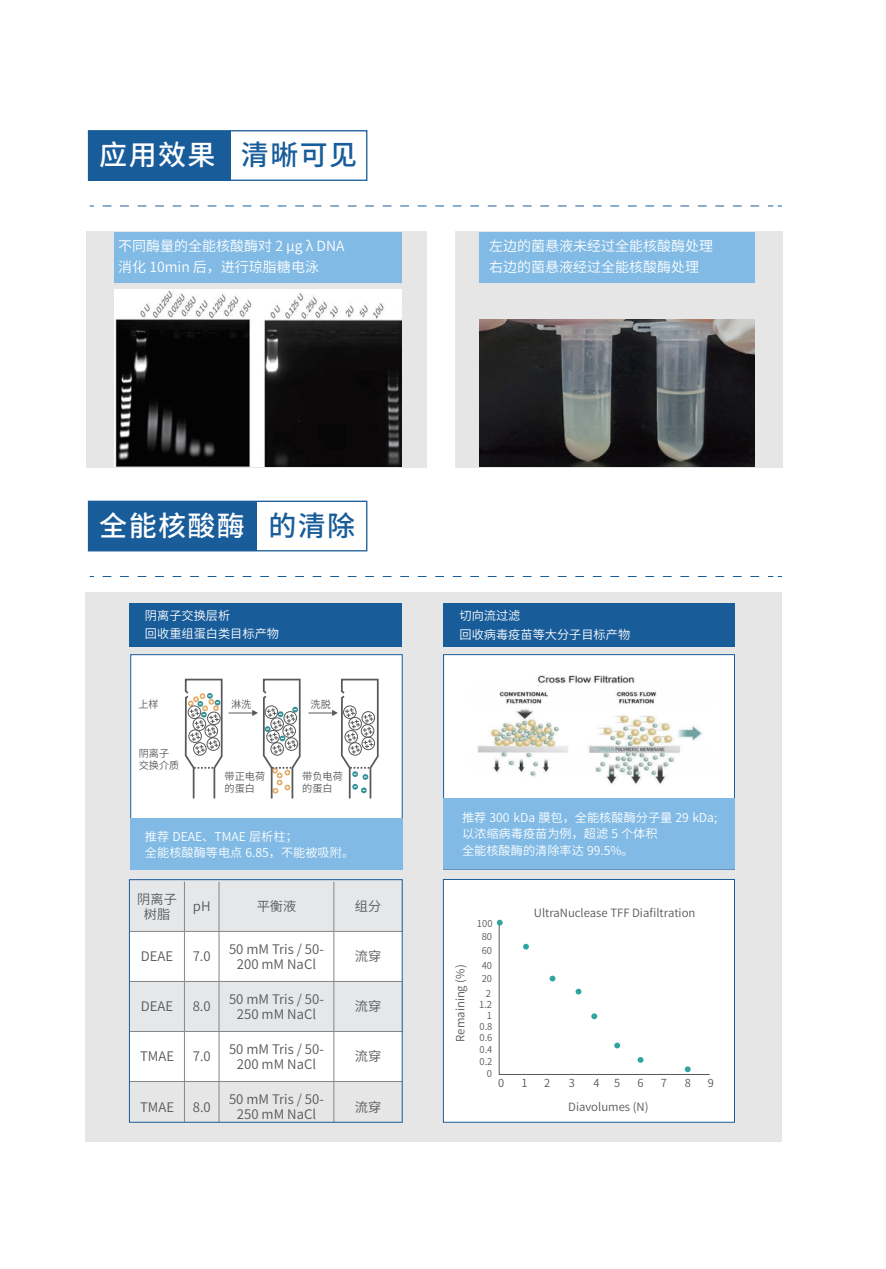
<style>
.page{position:relative;width:886px;height:1269px;background:#fff}
.page>*{position:absolute;margin:0;border:0;box-sizing:border-box;transform-origin:0 0}
.t1{font:500 28px "Source Han Sans CN";letter-spacing:.05em;color:#fff}
.t2{font:14px/21px "Source Han Sans CN";color:#fff}
.t3{font:13.12px/15.8px "Source Han Sans CN";color:#57585a;text-align:center}
.t4{font:12.25px/16.3px "Source Han Sans CN";color:#fff}
.t5{font:11.38px "Source Han Sans CN";color:#57585a}
.t6{font:11.03px "Source Han Sans CN";color:#57585a}
.t7{font:10.15px/12.2px "Source Han Sans CN";color:#57585a}
.t8{font:9.45px "Source Han Sans CN";color:#57585a}
.s1{color:#185c9a}
</style>
<div class="page">
<div style="left:85px;top:592px;width:697px;height:549px;background:#e6e6e6"></div>
<div style="left:86px;top:231px;width:340px;height:237px;background:#e6e6e6"></div>
<div style="left:455px;top:231px;width:328px;height:237px;background:#e6e6e6"></div>
<div style="left:114px;top:232px;width:288px;height:51px;background:#80bae5"></div>
<div style="left:479px;top:232px;width:275px;height:51px;background:#80bae5"></div>
<img style="left:114px;top:289px;width:288px;height:177px">
<img style="left:479px;top:319px;width:275px;height:147px">
<div style="left:88px;top:131px;width:143px;height:49px;background:#185c9a"></div>
<div style="left:88px;top:130px;width:279px;height:51px;border:1px solid #185c9a"></div>
<svg style="left:103px;top:205px;width:679px;height:1px"></svg>
<div style="left:88px;top:501px;width:169px;height:49px;background:#185c9a"></div>
<div style="left:88px;top:500px;width:279px;height:51px;border:1px solid #185c9a"></div>
<svg style="left:103px;top:576px;width:679px;height:1px"></svg>
<div style="left:443px;top:878px;width:292px;height:244px;background:#fff;border:1px solid #185c9a"></div>
<svg style="left:497px;top:919px;width:194px;height:155px"></svg>
<div style="left:130px;top:930px;width:272px;height:51px;background:#fff"></div>
<div style="left:130px;top:1031px;width:272px;height:50px;background:#fff"></div>
<hr style="left:184px;top:881px;width:1px;height:50px;background:#858689">
<hr style="left:219px;top:881px;width:1px;height:50px;background:#858689">
<hr style="left:333px;top:881px;width:1px;height:50px;background:#858689">
<hr style="left:129px;top:931px;width:55px;height:1px;background:#858689">
<hr style="left:184px;top:931px;width:35px;height:1px;background:#858689">
<hr style="left:184px;top:931px;width:1px;height:50px;background:#858689">
<hr style="left:219px;top:931px;width:115px;height:1px;background:#858689">
<hr style="left:219px;top:931px;width:1px;height:50px;background:#858689">
<hr style="left:334px;top:931px;width:68px;height:1px;background:#858689">
<hr style="left:333px;top:931px;width:1px;height:50px;background:#858689">
<hr style="left:129px;top:981px;width:55px;height:1px;background:#858689">
<hr style="left:184px;top:981px;width:35px;height:1px;background:#858689">
<hr style="left:184px;top:981px;width:1px;height:50px;background:#858689">
<hr style="left:219px;top:981px;width:115px;height:1px;background:#858689">
<hr style="left:219px;top:981px;width:1px;height:50px;background:#858689">
<hr style="left:334px;top:981px;width:68px;height:1px;background:#858689">
<hr style="left:333px;top:981px;width:1px;height:50px;background:#858689">
<hr style="left:129px;top:1031px;width:55px;height:1px;background:#858689">
<hr style="left:184px;top:1031px;width:35px;height:1px;background:#858689">
<hr style="left:184px;top:1031px;width:1px;height:90px;background:#858689">
<hr style="left:219px;top:1031px;width:115px;height:1px;background:#858689">
<hr style="left:219px;top:1031px;width:1px;height:90px;background:#858689">
<hr style="left:334px;top:1031px;width:68px;height:1px;background:#858689">
<hr style="left:333px;top:1031px;width:1px;height:91px;background:#858689">
<hr style="left:129px;top:1081px;width:55px;height:1px;background:#858689">
<hr style="left:184px;top:1081px;width:35px;height:1px;background:#858689">
<hr style="left:219px;top:1081px;width:115px;height:1px;background:#858689">
<hr style="left:334px;top:1081px;width:68px;height:1px;background:#858689">
<div style="left:130px;top:654px;width:272px;height:215px;background:#fff;border:1px solid #185c9a"></div>
<div style="left:130px;top:818px;width:272px;height:51px;background:#80bae5"></div>
<svg style="left:184px;top:678px;width:39px;height:121px"></svg>
<svg style="left:229px;top:678px;width:72px;height:121px"></svg>
<svg style="left:308px;top:678px;width:71px;height:121px"></svg>
<div style="left:130px;top:603px;width:272px;height:43px;background:#185c9a"></div>
<div style="left:443px;top:654px;width:292px;height:215px;background:#fff;border:1px solid #185c9a"></div>
<div style="left:443px;top:798px;width:291px;height:71px;background:#80bae5"></div>
<img style="left:477px;top:675px;width:226px;height:109px">
<div style="left:443px;top:603px;width:291px;height:43px;background:#185c9a"></div>
<div style="left:129px;top:879px;width:273px;height:243px;border:1px solid #185c9a"></div>
<h1 class="t1" style="left:99px;top:139px;width:259px">应用效果 <span class="s1">清晰可见</span></h1>
<p class="t2" style="left:118px;top:235px;width:228px">不同酶量的全能核酸酶对 2 μg λ DNA消化 10min 后，进行琼脂糖电泳</p>
<p class="t2" style="left:489px;top:235px;width:225px">左边的菌悬液未经过全能核酸酶处理右边的菌悬液经过全能核酸酶处理</p>
<h1 class="t1" style="left:99px;top:509px;width:257px">全能核酸酶 <span class="s1">的清除</span></h1>
<p class="t4" style="left:145px;top:607px;width:136px;line-height:17.7px">阴离子交换层析<br>回收重组蛋白类目标产物</p>
<p class="t7" style="left:138px;top:698px;width:22px">上样</p>
<p class="t7" style="left:231px;top:698px;width:22px">淋洗</p>
<p class="t7" style="left:310px;top:698px;width:22px">洗脱</p>
<p class="t7" style="left:139px;top:747px;width:42px">阴离子交换介质</p>
<p class="t7" style="left:225px;top:770px;width:42px">带正电荷的蛋白</p>
<p class="t7" style="left:302px;top:770px;width:42px">带负电荷的蛋白</p>
<p class="t4" style="left:145px;top:828px;width:211px">推荐 DEAE、TMAE 层析柱；<br>全能核酸酶等电点 6.85，不能被吸附。</p>
<p class="t3" style="left:137px;top:891px;width:41px">阴离子树脂</p>
<p class="t3" style="left:193px;top:898px;width:19px">pH</p>
<p class="t3" style="left:257px;top:898px;width:41px">平衡液</p>
<p class="t3" style="left:355px;top:898px;width:28px">组分</p>
<p class="t3" style="left:141px;top:948px;width:34px">DEAE</p>
<p class="t3" style="left:193px;top:948px;width:20px">7.0</p>
<p class="t3" style="left:229px;top:941px;width:96px">50 mM Tris / 50-<br>200 mM NaCl</p>
<p class="t3" style="left:355px;top:948px;width:28px">流穿</p>
<p class="t3" style="left:141px;top:998px;width:34px">DEAE</p>
<p class="t3" style="left:193px;top:998px;width:20px">8.0</p>
<p class="t3" style="left:229px;top:991px;width:96px">50 mM Tris / 50-<br>250 mM NaCl</p>
<p class="t3" style="left:355px;top:998px;width:28px">流穿</p>
<p class="t3" style="left:140px;top:1048px;width:36px">TMAE</p>
<p class="t3" style="left:193px;top:1048px;width:20px">7.0</p>
<p class="t3" style="left:229px;top:1040px;width:96px">50 mM Tris / 50-<br>200 mM NaCl</p>
<p class="t3" style="left:355px;top:1048px;width:28px">流穿</p>
<p class="t3" style="left:140px;top:1098px;width:36px">TMAE</p>
<p class="t3" style="left:193px;top:1098px;width:20px">8.0</p>
<p class="t3" style="left:229px;top:1090px;width:96px">50 mM Tris / 50-<br>250 mM NaCl</p>
<p class="t3" style="left:355px;top:1098px;width:28px">流穿</p>
<p class="t4" style="left:459px;top:606px;width:172px;line-height:18.9px">切向流过滤<br>回收病毒疫苗等大分子目标产物</p>
<p class="t4" style="left:462px;top:809px;width:257px">推荐 300 kDa 膜包，全能核酸酶分子量 29 kDa;以浓缩病毒疫苗为例，超滤 5 个体积<br>全能核酸酶的清除率达 99.5%。</p>
<p class="t5" style="left:454px;top:1041px;width:78px;rotate:-90deg">Remaining (%)</p>
<p class="t8" style="left:477px;top:918px;width:17px">100</p>
<p class="t8" style="left:481px;top:931px;width:12px">80</p>
<p class="t8" style="left:481px;top:945px;width:12px">60</p>
<p class="t8" style="left:481px;top:959px;width:12px">40</p>
<p class="t8" style="left:481px;top:973px;width:12px">20</p>
<p class="t8" style="left:486px;top:987px;width:7px">2</p>
<p class="t8" style="left:479px;top:999px;width:14px">1.2</p>
<p class="t8" style="left:486px;top:1010px;width:7px">1</p>
<p class="t8" style="left:479px;top:1021px;width:14px">0.8</p>
<p class="t8" style="left:479px;top:1032px;width:14px">0.6</p>
<p class="t8" style="left:479px;top:1044px;width:14px">0.4</p>
<p class="t8" style="left:479px;top:1055px;width:14px">0.2</p>
<p class="t8" style="left:486px;top:1067px;width:7px">0</p>
<p class="t6" style="left:498px;top:1077px;width:8px">0</p>
<p class="t5" style="left:534px;top:905px;width:163px">UltraNuclease TFF Diafiltration</p>
<p class="t6" style="left:521px;top:1077px;width:8px">1</p>
<p class="t6" style="left:544px;top:1077px;width:8px">2</p>
<p class="t6" style="left:569px;top:1077px;width:8px">3</p>
<p class="t6" style="left:593px;top:1077px;width:8px">4</p>
<p class="t6" style="left:614px;top:1077px;width:8px">5</p>
<p class="t6" style="left:637px;top:1077px;width:8px">6</p>
<p class="t6" style="left:661px;top:1077px;width:8px">7</p>
<p class="t6" style="left:684px;top:1077px;width:8px">8</p>
<p class="t6" style="left:707px;top:1077px;width:8px">9</p>
<p class="t5" style="left:568px;top:1100px;width:82px">Diavolumes (N)</p>
</div>
